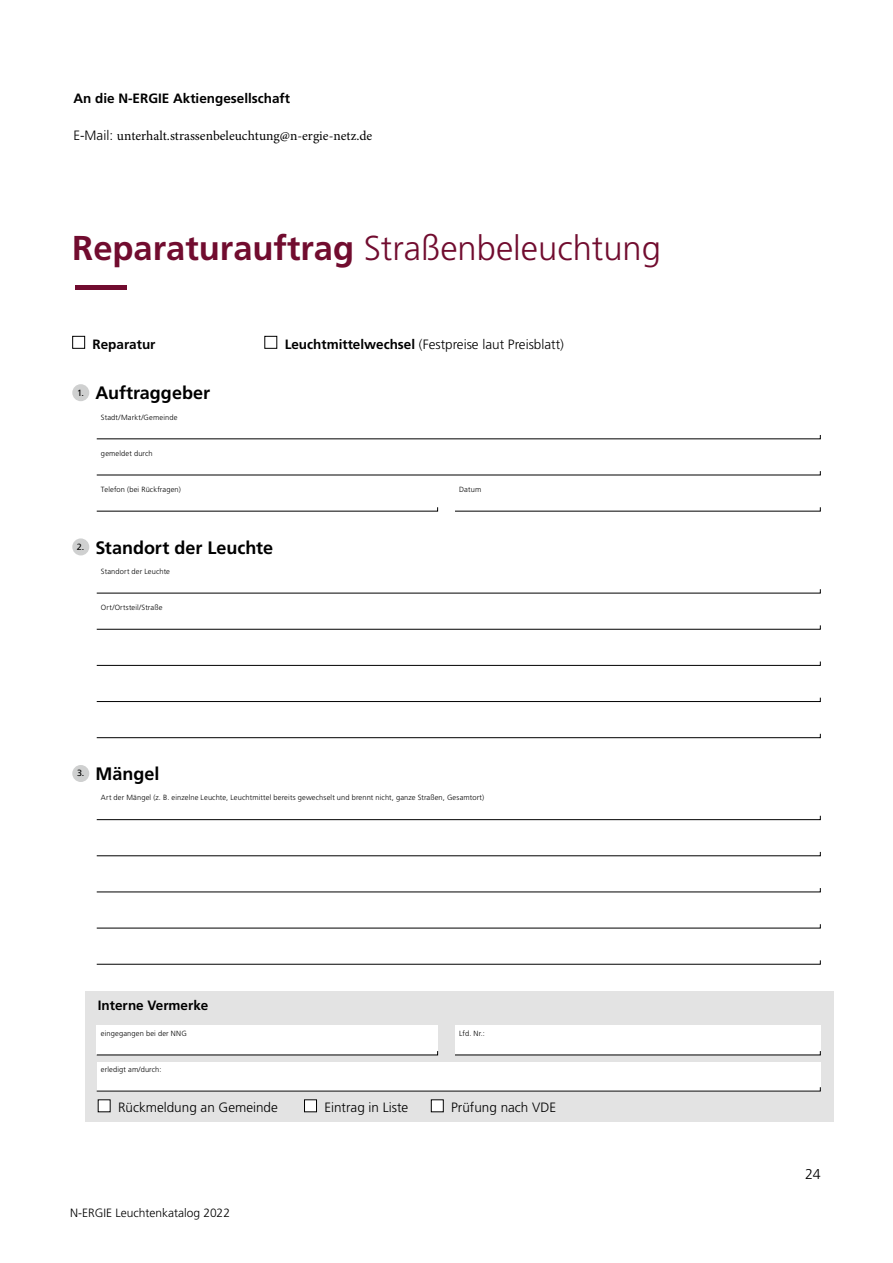
<style>
.page{position:relative;width:893px;height:1263px;background:#fff}
.page>*{position:absolute;margin:0;border:0;box-sizing:border-box;transform-origin:0 0}
.t1{font:300 34.5px "Frutiger";color:#710c2f}
.t2{font:700 18px "Frutiger";color:#000}
.t3{font:300 14.25px "Frutiger";color:#000}
.t4{font:300 13.5px "Frutiger";color:#000}
.t5{font:700 13.5px "Frutiger";color:#000}
.t6{font:13.5px "Minion Pro";color:#000}
.t7{font:300 12px "Frutiger";color:#000}
.t8{font:9px "Frutiger";color:#000}
.t9{font:300 7.5px "Frutiger";letter-spacing:.015em;color:#000}
.s1{font-family:"Frutiger";font-weight:300}
.s2{font-weight:700}
</style>
<div class="page">
<hr style="left:75px;top:285px;width:52px;height:4px;background:#710c2f">
<div style="left:72px;top:336px;width:13px;height:13px;border:1px solid #000"></div>
<div style="left:264px;top:336px;width:13px;height:13px;border:1px solid #000"></div>
<div style="left:72px;top:538px;width:17px;height:17px;background:#cfd0d0;border-radius:50%"></div>
<svg style="left:96px;top:589px;width:725px;height:5px"></svg>
<svg style="left:96px;top:625px;width:725px;height:5px"></svg>
<svg style="left:96px;top:661px;width:725px;height:5px"></svg>
<svg style="left:96px;top:697px;width:725px;height:5px"></svg>
<svg style="left:96px;top:733px;width:725px;height:5px"></svg>
<div style="left:72px;top:765px;width:17px;height:17px;background:#cfd0d0;border-radius:50%"></div>
<svg style="left:96px;top:815px;width:725px;height:5px"></svg>
<svg style="left:96px;top:851px;width:725px;height:5px"></svg>
<svg style="left:96px;top:888px;width:725px;height:5px"></svg>
<svg style="left:96px;top:924px;width:725px;height:5px"></svg>
<svg style="left:96px;top:960px;width:725px;height:5px"></svg>
<div style="left:72px;top:384px;width:17px;height:17px;background:#cfd0d0;border-radius:50%"></div>
<svg style="left:96px;top:435px;width:725px;height:5px"></svg>
<svg style="left:96px;top:471px;width:725px;height:5px"></svg>
<svg style="left:96px;top:507px;width:342px;height:5px"></svg>
<svg style="left:455px;top:507px;width:366px;height:5px"></svg>
<div style="left:85px;top:991px;width:748px;height:131px;background:#e3e3e3"></div>
<div style="left:98px;top:1100px;width:12px;height:12px;background:#fff"></div>
<div style="left:304px;top:1100px;width:12px;height:12px;background:#fff"></div>
<div style="left:304px;top:1099px;width:13px;height:13px;border:1px solid #000"></div>
<div style="left:431px;top:1100px;width:12px;height:12px;background:#fff"></div>
<div style="left:431px;top:1099px;width:13px;height:13px;border:1px solid #000"></div>
<div style="left:97px;top:1025px;width:341px;height:30px;background:#fff"></div>
<svg style="left:96px;top:1050px;width:342px;height:6px"></svg>
<div style="left:455px;top:1025px;width:366px;height:30px;background:#fff"></div>
<svg style="left:455px;top:1051px;width:366px;height:5px"></svg>
<div style="left:97px;top:1062px;width:724px;height:29px;background:#fff"></div>
<svg style="left:96px;top:1087px;width:725px;height:5px"></svg>
<h3 class="t5" style="left:73px;top:91px;width:218px">An die N-ERGIE Aktiengesellschaft</h3>
<h3 class="t6" style="left:73px;top:127px;width:300px"><span class="s1">E-Mail:</span> unterhalt.strassenbeleuchtung@n-ergie-netz.de</h3>
<h1 class="t1" style="left:72px;top:228px;width:590px"><span class="s2">Reparaturauftrag</span> Straßenbeleuchtung</h1>
<h3 class="t5" style="left:93px;top:336px;width:65px">Reparatur</h3>
<h3 class="t4" style="left:285px;top:336px;width:281px"><span class="s2">Leuchtmittelwechsel</span> (Festpreise laut Preisblatt)</h3>
<p class="t8" style="left:77px;top:387px;width:8px">1.</p>
<h2 class="t2" style="left:95px;top:383px;width:116px">Auftraggeber</h2>
<p class="t9" style="left:101px;top:413px;width:78px">Stadt/Markt/Gemeinde</p>
<p class="t9" style="left:101px;top:449px;width:53px">gemeldet durch</p>
<p class="t9" style="left:101px;top:485px;width:81px">Telefon (bei Rückfragen)</p>
<p class="t9" style="left:459px;top:485px;width:24px">Datum</p>
<h2 class="t2" style="left:77px;top:537px;width:198px"><sup>2.</sup> Standort der Leuchte</h2>
<p class="t9" style="left:101px;top:567px;width:71px">Standort der Leuchte</p>
<p class="t9" style="left:101px;top:603px;width:63px">Ort/Ortsteil/Straße</p>
<p class="t8" style="left:77px;top:768px;width:9px">3.</p>
<h2 class="t2" style="left:95px;top:763px;width:65px">Mängel</h2>
<p class="t9" style="left:101px;top:793px;width:385px">Art der Mängel (z. B. einzelne Leuchte, Leuchtmittel bereits gewechselt und brennt nicht, ganze Straßen, Gesamtort)</p>
<h3 class="t5" style="left:98px;top:997px;width:112px">Interne Vermerke</h3>
<p class="t9" style="left:101px;top:1029px;width:87px">eingegangen bei der NNG</p>
<p class="t9" style="left:459px;top:1029px;width:27px">Lfd. Nr.:</p>
<p class="t9" style="left:101px;top:1065px;width:62px">erledigt am/durch:</p>
<h3 class="t4" style="left:118px;top:1100px;width:161px">Rückmeldung an Gemeinde</h3>
<h3 class="t4" style="left:324px;top:1100px;width:85px">Eintrag in Liste</h3>
<h3 class="t4" style="left:451px;top:1100px;width:107px">Prüfung nach VDE</h3>
<h3 class="t7" style="left:70px;top:1206px;width:161px">N-ERGIE Leuchtenkatalog 2022</h3>
<h3 class="t3" style="left:805px;top:1166px;width:17px">24</h3>
</div>
